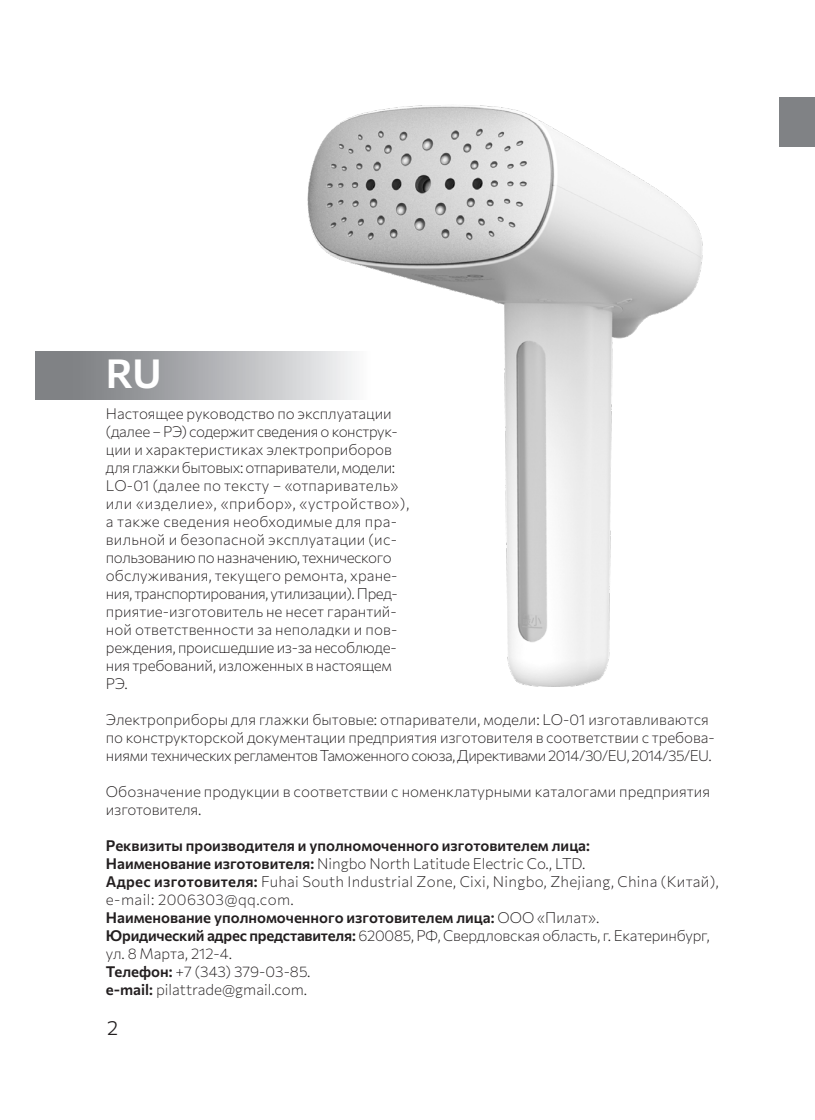
<style>
.page{position:relative;width:815px;height:1120px;background:#fff}
.page>*{position:absolute;margin:0;border:0;box-sizing:border-box;transform-origin:0 0}
.t1{font:600 40px "Commissioner";color:#fff}
.t2{font:300 20px "Commissioner";color:#231f20}
.t3{font:200 15px/18px "Commissioner";color:#231f20}
.t4{font:200 15px/18px "Commissioner";letter-spacing:.02em;color:#231f20}
.t5{font:600 15px "Commissioner";color:#231f20}
.s1{font-weight:600}
</style>
<div class="page">
<div style="left:780px;top:98px;width:35px;height:48px;background:#808285"></div>
<svg style="left:35px;top:351px;width:210px;height:48px;background:#97999c"></svg>
<img style="left:245px;top:105px;width:458px;height:582px">
<p class="t1" style="left:106px;top:343px;width:57px">RU</p>
<p class="t3" style="left:106px;top:403px;width:305px">Настоящее руководство по эксплуатации (далее – РЭ) содержит сведения о конструк&shy;ции и характеристиках электроприборов для глажки бытовых: отпариватели, модели:<br>LO-01 (далее по тексту – «отпариватель» или «изделие», «прибор», «устройство»), а также сведения необходимые для пра&shy;вильной и безопасной эксплуатации (ис&shy;пользованию по назначению, технического обслуживания, текущего ремонта, хране&shy;ния, транспортирования, утилизации). Пред&shy;приятие-изготовитель не несет гарантий&shy;ной ответственности за неполадки и пов&shy;реждения, происшедшие из-за несоблюде&shy;ния требований, изложенных в настоящем РЭ.</p>
<p class="t3" style="left:106px;top:709px;width:610px">Электроприборы для глажки бытовые: отпариватели, модели: LO-01 изготавливаются по конструкторской документации предприятия изготовителя в соответствии с требова&shy;ниями технических регламентов Таможенного союза, Директивами 2014/30/EU, 2014/35/EU.</p>
<p class="t3" style="left:106px;top:781px;width:606px">Обозначение продукции в соответствии с номенклатурными каталогами предприятия изготовителя.</p>
<p class="t5" style="left:106px;top:834px;width:485px">Реквизиты производителя и уполномоченного изготовителем лица:</p>
<p class="t4" style="left:106px;top:853px;width:614px"><span class="s1">Наименование изготовителя:</span> Ningbo North Latitude Electric Сo., LTD.<br><span class="s1">Адрес изготовителя:</span> Fuhai South Industrial Zone, Cixi, Ningbo, Zhejiang, China (Китай), e-mail: 2006303@qq.com.<br><span class="s1">Наименование уполномоченного изготовителем лица:</span> ООО «Пилат».</p>
<p class="t3" style="left:106px;top:925px;width:605px"><span class="s1">Юридический адрес представителя:</span> 620085, РФ, Свердловская область, г. Екатеринбург, ул. 8 Марта, 212-4.</p>
<p class="t3" style="left:106px;top:961px;width:206px"><span class="s1">Телефон:</span> +7 (343) 379-03-85.</p>
<p class="t3" style="left:106px;top:979px;width:203px"><span class="s1">e-mail:</span> pilattrade@gmail.com.</p>
<h2 class="t2" style="left:107px;top:1012px;width:13px">2</h2>
</div>
